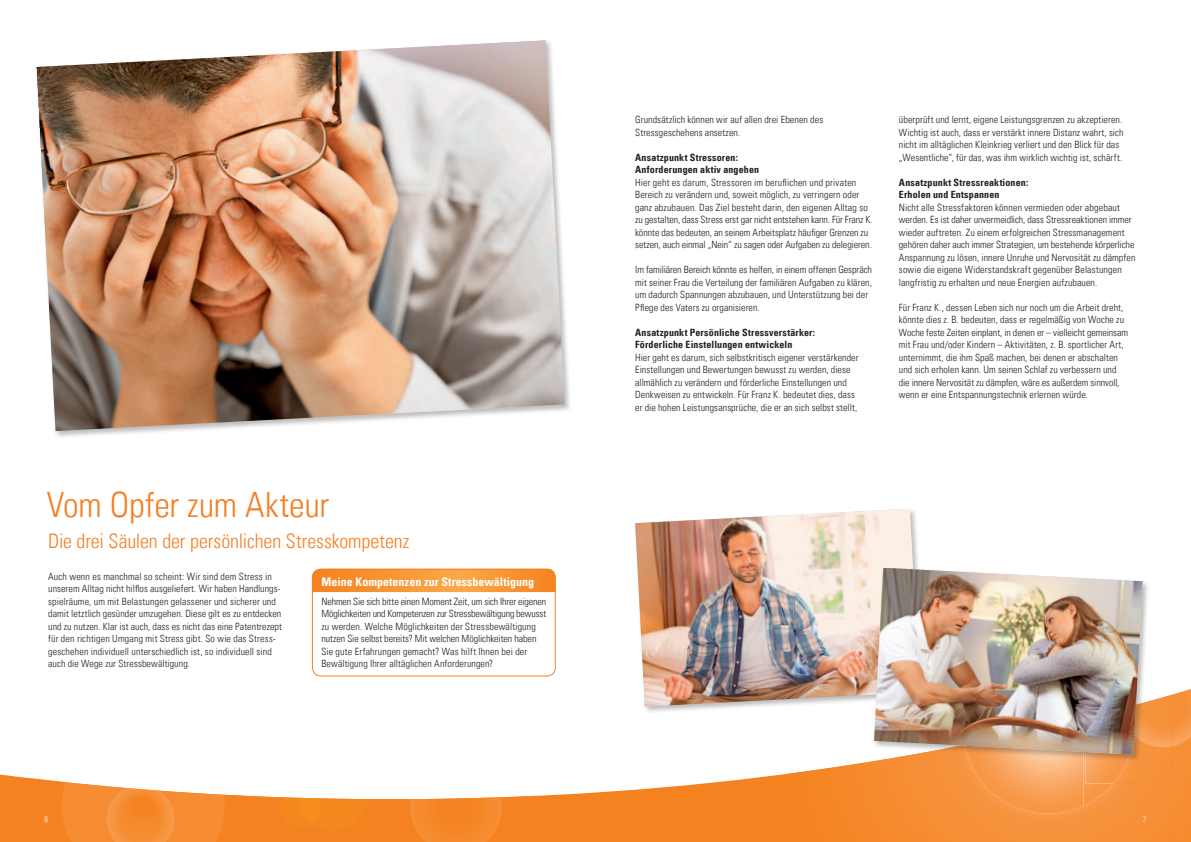
<style>
.page{position:relative;width:1191px;height:842px;background:#fff}
.page>*{position:absolute;margin:0;border:0;box-sizing:border-box;transform-origin:0 0}
.t1{font:35px "Univers Com 47 Light Cond";letter-spacing:-.005em;color:#f48026}
.t2{font:20px "Univers Com 47 Light Cond";letter-spacing:-.005em;color:#f48026}
.t3{font:12px "Univers Com 67 Bold Cond";letter-spacing:.005em;color:#fff}
.t4{font:10px/12.5px "Univers Com 47 Light Cond";letter-spacing:.005em;color:#231f20}
.t5{font:10px/12.5px "Univers Com 67 Bold Cond";letter-spacing:.015em;color:#231f20}
.t6{font:8px "Univers Com 47 Light Cond";color:#fff}
</style>
<div class="page">
<svg style="left:0;top:774px;width:784px;height:68px;fill:#f58220"></svg>
<svg style="left:784px;top:761px;width:407px;height:81px;background:#f58e35"></svg>
<div style="left:924px;top:762px;width:71px;height:80px;background:#f69038"></div>
<div style="left:995px;top:783px;width:176px;height:59px;background:#f6923b"></div>
<img style="left:964px;top:762px;width:119px;height:52px">
<img style="left:1083px;top:762px;width:30px;height:44px">
<img style="left:1171px;top:689px;width:20px;height:94px">
<img style="left:1133px;top:695px;width:38px;height:88px">
<img style="left:1085px;top:762px;width:48px;height:21px">
<img style="left:26px;top:778px;width:45px;height:64px">
<img style="left:210px;top:794px;width:34px;height:48px">
<img style="left:405px;top:796px;width:132px;height:46px">
<img style="left:71px;top:783px;width:139px;height:59px">
<img style="left:244px;top:796px;width:113px;height:46px">
<div style="left:357px;top:799px;width:48px;height:43px;background:#f58220"></div>
<img style="left:261px;top:796px;width:1px;height:46px">
<svg style="left:312px;top:569px;width:243px;height:23px;background:#f69535"></svg>
<div style="left:312px;top:569px;width:244px;height:107px;border:1px solid #f58220;border-radius:9px"></div>
<div style="left:35px;top:39px;width:537px;height:400px;background:#231f20;opacity:.3"></div>
<img style="left:36px;top:40px;width:528px;height:391px">
<div style="left:633px;top:507px;width:294px;height:207px;background:#231f20;opacity:.3"></div>
<img style="left:635px;top:509px;width:284px;height:198px">
<div style="left:872px;top:566px;width:278px;height:196px;background:#231f20;opacity:.3"></div>
<img style="left:874px;top:568px;width:268px;height:186px">
<h1 class="t1" style="left:47px;top:484px;width:284px">Vom Opfer zum Akteur</h1>
<h2 class="t2" style="left:48px;top:529px;width:363px">Die drei Säulen der persönlichen Stresskompetenz</h2>
<p class="t4" style="left:48px;top:570px;width:235px">Auch wenn es manchmal so scheint: Wir sind dem Stress in unserem Alltag nicht hilflos ausgeliefert. Wir haben Handlungs&shy;spielräume, um mit Belastungen gelassener und sicherer und damit letztlich gesünder umzugehen. Diese gilt es zu entdecken und zu nutzen. Klar ist auch, dass es nicht das eine Patentrezept für den richtigen Umgang mit Stress gibt. So wie das Stress&shy;geschehen individuell unterschiedlich ist, so individuell sind auch die Wege zur Stressbewältigung.</p>
<p class="t3" style="left:321px;top:574px;width:214px">Meine Kompetenzen zur Stressbewältigung</p>
<p class="t4" style="left:321px;top:595px;width:226px">Nehmen Sie sich bitte einen Moment Zeit, um sich Ihrer eigenen Möglichkeiten und Kompetenzen zur Stressbewältigung bewusst zu werden. Welche Möglichkeiten der Stressbewältigung nutzen Sie selbst bereits? Mit welchen Möglichkeiten haben Sie gute Erfahrungen gemacht? Was hilft Ihnen bei der Bewältigung Ihrer alltäglichen Anforderungen?</p>
<p class="t4" style="left:635px;top:113px;width:190px">Grundsätzlich können wir auf allen drei Ebenen des<br>Stressgeschehens ansetzen.</p>
<p class="t5" style="left:635px;top:151px;width:125px">Ansatzpunkt Stressoren:<br>Anforderungen aktiv angehen</p>
<p class="t4" style="left:635px;top:176px;width:238px">Hier geht es darum, Stressoren im beruflichen und privaten Bereich zu verändern und, soweit möglich, zu verringern oder ganz abzubauen. Das Ziel besteht darin, den eigenen Alltag so zu gestalten, dass Stress erst gar nicht entstehen kann. Für Franz K. könnte das bedeuten, an seinem Arbeitsplatz häufiger Grenzen zu setzen, auch einmal „Nein“ zu sagen oder Aufgaben zu delegieren.</p>
<p class="t4" style="left:635px;top:263px;width:238px">Im familiären Bereich könnte es helfen, in einem offenen Gespräch mit seiner Frau die Verteilung der familiären Aufgaben zu klären, um dadurch Spannungen abzubauen, und Unterstützung bei der Pflege des Vaters zu organisieren.</p>
<p class="t5" style="left:635px;top:326px;width:181px">Ansatzpunkt Persönliche Stressverstärker:<br>Förderliche Einstellungen entwickeln</p>
<p class="t4" style="left:635px;top:351px;width:225px">Hier geht es darum, sich selbstkritisch eigener verstärkender Einstellungen und Bewertungen bewusst zu werden, diese allmählich zu verändern und förderliche Einstellungen und Denkweisen zu entwickeln. Für Franz K. bedeutet dies, dass er die hohen Leistungsansprüche, die er an sich selbst stellt,</p>
<p class="t4" style="left:899px;top:113px;width:226px">überprüft und lernt, eigene Leistungsgrenzen zu akzeptieren.<br>Wichtig ist auch, dass er verstärkt innere Distanz wahrt, sich nicht im alltäglichen Kleinkrieg verliert und den Blick für das „Wesentliche“, für das, was ihm wirklich wichtig ist, schärft.</p>
<p class="t5" style="left:899px;top:176px;width:131px">Ansatzpunkt Stressreaktionen:<br>Erholen und Entspannen</p>
<p class="t4" style="left:899px;top:201px;width:238px">Nicht alle Stressfaktoren können vermieden oder abgebaut werden. Es ist daher unvermeidlich, dass Stressreaktionen immer wieder auftreten. Zu einem erfolgreichen Stressmanagement gehören daher auch immer Strategien, um bestehende körperliche Anspannung zu lösen, innere Unruhe und Nervosität zu dämpfen sowie die eigene Widerstandskraft gegenüber Belastungen langfristig zu erhalten und neue Energien aufzubauen.</p>
<p class="t4" style="left:899px;top:301px;width:231px">Für Franz K., dessen Leben sich nur noch um die Arbeit dreht, könnte dies z. B. bedeuten, dass er regelmäßig von Woche zu Woche feste Zeiten einplant, in denen er – vielleicht gemeinsam mit Frau und/oder Kindern – Aktivitäten, z. B. sportlicher Art, unternimmt, die ihm Spaß machen, bei denen er abschalten und sich erholen kann. Um seinen Schlaf zu verbessern und die innere Nervosität zu dämpfen, wäre es außerdem sinnvoll, wenn er eine Entspannungstechnik erlernen würde.</p>
<p class="t6" style="left:45px;top:815px;width:5px">6</p>
<p class="t6" style="left:1142px;top:815px;width:5px">7</p>
</div>
